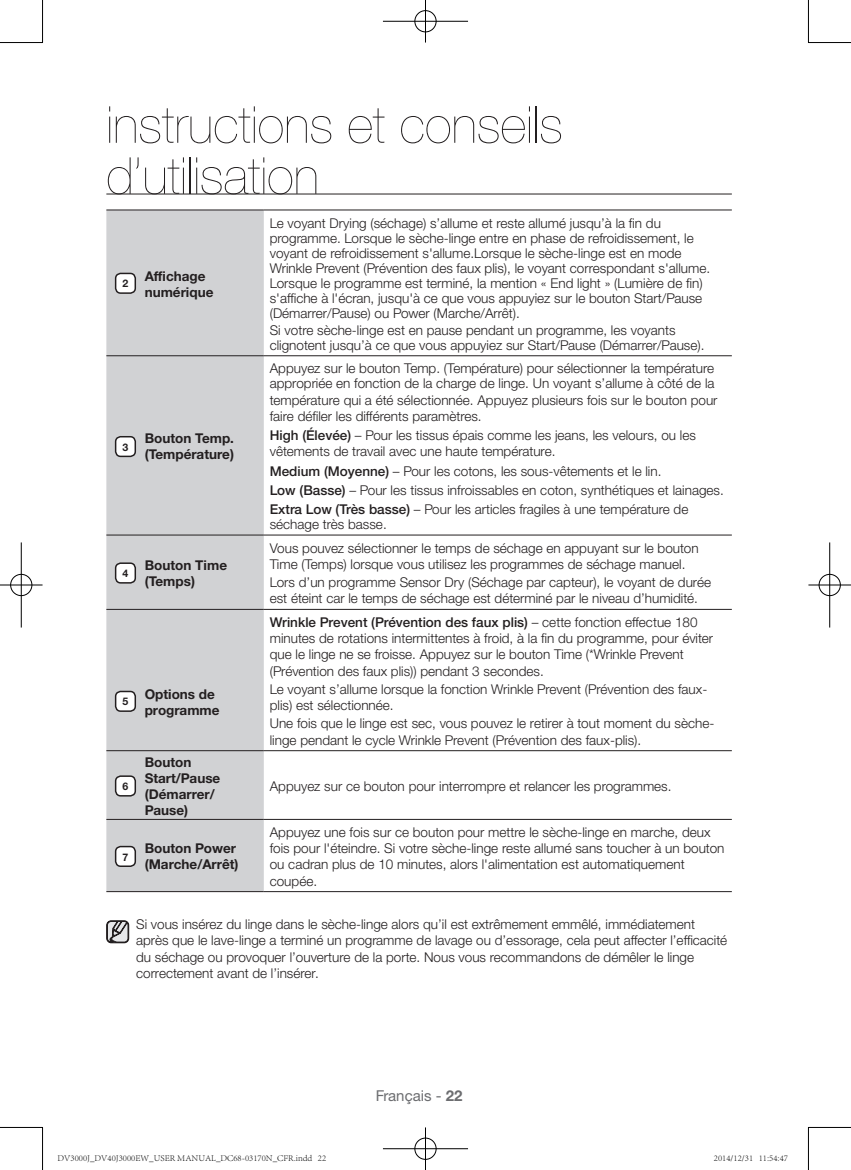
<style>
.page{position:relative;width:851px;height:1170px;background:#fff}
.page>*{position:absolute;margin:0;border:0;box-sizing:border-box;transform-origin:0 0}
.t1{font:200 51px/51px "Helvetica Neue LTW1 G";color:#231f20}
.t2{font:15px "Helvetica Neue LTW1 G";color:#6c6d70}
.t3{font:300 13.5px/16.2px "Helvetica Neue LTW1 G";color:#231f20}
.t4{font:700 13.5px/16.2px "Helvetica Neue LTW1 G";color:#231f20}
.t5{font:700 10.5px "Helvetica Neue";color:#231f20}
.t6{font:300 9px "Adobe Song Std";color:#000}
.s1{font-weight:500}
.s2{font-weight:700}
</style>
<div class="page">
<hr style="left:106px;top:194px;width:625px;height:1px;background:#231f20">
<div style="left:106px;top:211px;width:158px;height:680px;background:#d1d2d4"></div>
<hr style="left:106px;top:210px;width:158px;height:1px;background:#231f20">
<hr style="left:264px;top:210px;width:467px;height:1px;background:#231f20">
<hr style="left:106px;top:355px;width:158px;height:1px;background:#231f20">
<hr style="left:264px;top:355px;width:467px;height:1px;background:#231f20">
<hr style="left:106px;top:534px;width:158px;height:1px;background:#231f20">
<hr style="left:264px;top:534px;width:467px;height:1px;background:#231f20">
<hr style="left:106px;top:609px;width:158px;height:1px;background:#231f20">
<hr style="left:264px;top:609px;width:467px;height:1px;background:#231f20">
<hr style="left:106px;top:750px;width:158px;height:1px;background:#231f20">
<hr style="left:264px;top:750px;width:467px;height:1px;background:#231f20">
<hr style="left:106px;top:819px;width:158px;height:1px;background:#231f20">
<hr style="left:264px;top:819px;width:467px;height:1px;background:#231f20">
<hr style="left:106px;top:891px;width:158px;height:1px;background:#231f20">
<hr style="left:264px;top:891px;width:467px;height:1px;background:#231f20">
<div style="left:116px;top:846px;width:19px;height:20px;background:#fff;border-radius:5px"></div>
<div style="left:115px;top:845px;width:21px;height:21px;border:2px solid #231f20;border-radius:5px"></div>
<div style="left:116px;top:776px;width:19px;height:19px;background:#fff;border-radius:5px"></div>
<div style="left:115px;top:775px;width:21px;height:21px;border:2px solid #231f20;border-radius:5px"></div>
<div style="left:116px;top:563px;width:19px;height:20px;background:#fff;border-radius:5px"></div>
<div style="left:115px;top:562px;width:21px;height:21px;border:2px solid #231f20;border-radius:5px"></div>
<div style="left:116px;top:691px;width:19px;height:20px;background:#fff;border-radius:5px"></div>
<div style="left:115px;top:690px;width:21px;height:21px;border:2px solid #231f20;border-radius:5px"></div>
<div style="left:116px;top:436px;width:19px;height:20px;background:#fff;border-radius:5px"></div>
<div style="left:115px;top:436px;width:21px;height:21px;border:2px solid #231f20;border-radius:5px"></div>
<svg style="left:106px;top:920px;width:23px;height:24px"></svg>
<div style="left:116px;top:273px;width:19px;height:20px;background:#fff;border-radius:5px"></div>
<div style="left:115px;top:273px;width:21px;height:21px;border:2px solid #231f20;border-radius:5px"></div>
<hr style="left:0;top:42px;width:43px;height:1px;background:#000">
<hr style="left:808px;top:42px;width:42px;height:1px;background:#000">
<hr style="left:0;top:1127px;width:43px;height:1px;background:#000">
<hr style="left:808px;top:1127px;width:42px;height:1px;background:#000">
<hr style="left:42px;top:0;width:1px;height:43px;background:#000">
<hr style="left:42px;top:1127px;width:1px;height:42px;background:#000">
<hr style="left:808px;top:0;width:1px;height:43px;background:#000">
<hr style="left:808px;top:1127px;width:1px;height:42px;background:#000">
<div style="left:414px;top:10px;width:23px;height:23px;border:2px solid #fff;border-radius:50%"></div>
<hr style="left:383px;top:20px;width:85px;height:2px;background:#fff">
<hr style="left:424px;top:0;width:2px;height:43px;background:#fff">
<div style="left:414px;top:10px;width:22px;height:22px;border:1px solid #000;border-radius:50%"></div>
<hr style="left:383px;top:21px;width:85px;height:1px;background:#000">
<hr style="left:425px;top:0;width:1px;height:43px;background:#000">
<div style="left:414px;top:1136px;width:23px;height:24px;border:2px solid #fff;border-radius:50%"></div>
<hr style="left:383px;top:1147px;width:85px;height:2px;background:#fff">
<hr style="left:424px;top:1127px;width:2px;height:42px;background:#fff">
<div style="left:414px;top:1137px;width:22px;height:22px;border:1px solid #000;border-radius:50%"></div>
<hr style="left:383px;top:1148px;width:85px;height:1px;background:#000">
<hr style="left:425px;top:1127px;width:1px;height:42px;background:#000">
<div style="left:10px;top:573px;width:23px;height:23px;border:2px solid #fff;border-radius:50%"></div>
<hr style="left:0;top:584px;width:43px;height:2px;background:#fff">
<hr style="left:20px;top:542px;width:2px;height:85px;background:#fff">
<div style="left:10px;top:574px;width:22px;height:21px;border:1px solid #000;border-radius:50%"></div>
<hr style="left:0;top:584px;width:43px;height:1px;background:#000">
<hr style="left:21px;top:542px;width:1px;height:85px;background:#000">
<div style="left:817px;top:573px;width:24px;height:23px;border:2px solid #fff;border-radius:50%"></div>
<hr style="left:808px;top:584px;width:42px;height:2px;background:#fff">
<hr style="left:828px;top:542px;width:2px;height:85px;background:#fff">
<div style="left:818px;top:574px;width:22px;height:21px;border:1px solid #000;border-radius:50%"></div>
<hr style="left:808px;top:584px;width:42px;height:1px;background:#000">
<hr style="left:829px;top:542px;width:1px;height:85px;background:#000">
<p class="t1" style="left:106px;top:100px;width:458px">instructions et conseils d’utilisation</p>
<p class="t5" style="left:122px;top:277px;width:7px">2</p>
<p class="t5" style="left:122px;top:440px;width:7px">3</p>
<p class="t5" style="left:122px;top:567px;width:7px">4</p>
<p class="t5" style="left:122px;top:695px;width:7px">5</p>
<p class="t5" style="left:122px;top:779px;width:7px">6</p>
<p class="t5" style="left:122px;top:850px;width:7px">7</p>
<p class="t4" style="left:145px;top:267px;width:70px">Affichage numérique</p>
<p class="t4" style="left:145px;top:430px;width:91px">Bouton Temp. (Température)</p>
<p class="t4" style="left:145px;top:557px;width:84px">Bouton Time (Temps)</p>
<p class="t4" style="left:145px;top:685px;width:76px">Options de programme</p>
<p class="t4" style="left:145px;top:753px;width:77px">Bouton<br>Start/Pause (Démarrer/<br>Pause)</p>
<p class="t3" style="left:270px;top:215px;width:442px;line-height:15px">Le voyant Drying (séchage) s’allume et reste allumé jusqu’à la fin du programme. Lorsque le sèche-linge entre en phase de refroidissement, le voyant de refroidissement s'allume.Lorsque le sèche-linge est en mode Wrinkle Prevent (Prévention des faux plis), le voyant correspondant s'allume.<br>Lorsque le programme est terminé, la mention « End light » (Lumière de fin) s'affiche à l'écran, jusqu'à ce que vous appuyiez sur le bouton Start/Pause (Démarrer/Pause) ou Power (Marche/Arrêt).</p>
<p class="t3" style="left:270px;top:322px;width:436px;line-height:15px">Si votre sèche-linge est en pause pendant un programme, les voyants clignotent jusqu’à ce que vous appuyiez sur Start/Pause (Démarrer/Pause).</p>
<p class="t3" style="left:270px;top:360px;width:449px;line-height:15.8px">Appuyez sur le bouton Temp. (Température) pour sélectionner la température appropriée en fonction de la charge de linge. Un voyant s’allume à côté de la température qui a été sélectionnée. Appuyez plusieurs fois sur le bouton pour faire défiler les différents paramètres.</p>
<p class="t3" style="left:270px;top:427px;width:427px"><span class="s1">High (Élevée)</span> – Pour les tissus épais comme les jeans, les velours, ou les vêtements de travail avec une haute température.</p>
<p class="t3" style="left:270px;top:461px;width:455px;line-height:19.2px"><span class="s1">Medium (Moyenne)</span> – Pour les cotons, les sous-vêtements et le lin.<br><span class="s1">Low (Basse)</span> – Pour les tissus infroissables en coton, synthétiques et lainages.<br><span class="s1">Extra Low (Très basse)</span> – Pour les articles fragiles à une température de</p>
<p class="t3" style="left:270px;top:516px;width:118px">séchage très basse.</p>
<p class="t3" style="left:270px;top:539px;width:430px">Vous pouvez sélectionner le temps de séchage en appuyant sur le bouton<br>Time (Temps) lorsque vous utilisez les programmes de séchage manuel.</p>
<p class="t3" style="left:270px;top:574px;width:442px">Lors d’un programme Sensor Dry (Séchage par capteur), le voyant de durée est éteint car le temps de séchage est déterminé par le niveau d’humidité.</p>
<p class="t3" style="left:270px;top:614px;width:445px"><span class="s1">Wrinkle Prevent (Prévention des faux plis)</span> – cette fonction effectue 180 minutes de rotations intermittentes à froid, à la fin du programme, pour éviter que le linge ne se froisse. Appuyez sur le bouton Time (*Wrinkle Prevent (Prévention des faux plis)) pendant 3 secondes.</p>
<p class="t3" style="left:270px;top:681px;width:439px">Le voyant s’allume lorsque la fonction Wrinkle Prevent (Prévention des faux&shy;plis) est sélectionnée.</p>
<p class="t3" style="left:270px;top:715px;width:446px">Une fois que le linge est sec, vous pouvez le retirer à tout moment du sèche&shy;linge pendant le cycle Wrinkle Prevent (Prévention des faux-plis).</p>
<p class="t3" style="left:270px;top:777px;width:403px">Appuyez sur ce bouton pour interrompre et relancer les programmes.</p>
<p class="t3" style="left:270px;top:824px;width:456px">Appuyez une fois sur ce bouton pour mettre le sèche-linge en marche, deux fois pour l'éteindre. Si votre sèche-linge reste allumé sans toucher à un bouton ou cadran plus de 10 minutes, alors l'alimentation est automatiquement coupée.</p>
<p class="t3" style="left:136px;top:916px;width:592px">Si vous insérez du linge dans le sèche-linge alors qu’il est extrêmement emmêlé, immédiatement après que le lave-linge a terminé un programme de lavage ou d’essorage, cela peut affecter l’efficacité du séchage ou provoquer l’ouverture de la porte. Nous vous recommandons de démêler le linge correctement avant de l’insérer.</p>
<p class="t4" style="left:145px;top:840px;width:95px">Bouton Power (Marche/Arrêt)</p>
<p class="t2" style="left:375px;top:1086px;width:88px">Français - <span class="s2">22</span></p>
<p class="t6" style="left:58px;top:1152px;width:270px">DV3000J_DV40J3000EW_USER MANUAL_DC68-03170N_CFR.indd 22</p>
<p class="t6" style="left:713px;top:1152px;width:76px">2014/12/31 11:54:47</p>
</div>
